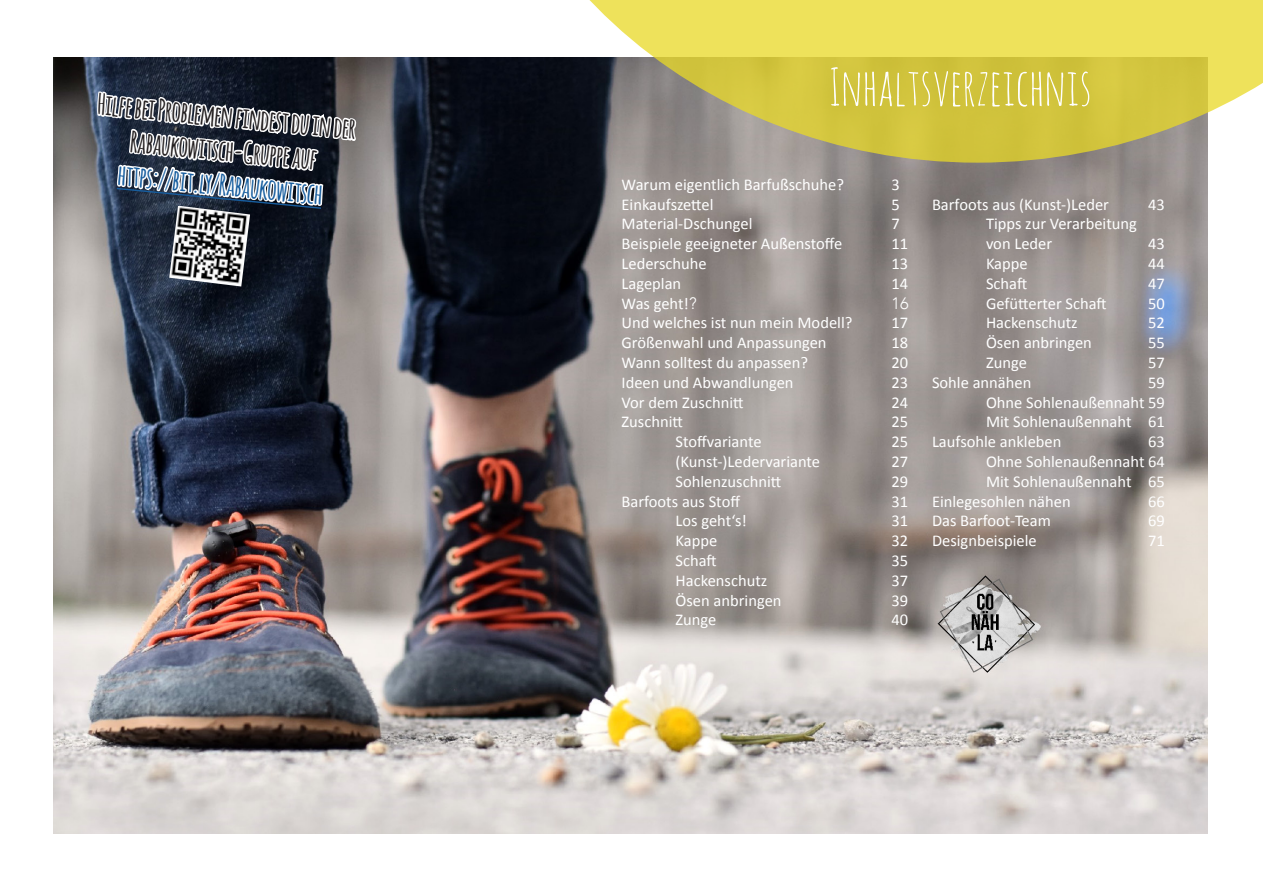
<style>
.page{position:relative;width:1263px;height:893px;background:#fff}
.page>*{position:absolute;margin:0;border:0;box-sizing:border-box;transform-origin:0 0}
.Überschriften{font:51px "Amatic SC";color:#fff}
.Ebooks_Rabaukowitsch{font:700 28.5px "Amatic";color:#231f20}
.Ebooks_Rabaukowitsch-2{font:700 28.5px "Amatic";color:#175d9e}
.Absatzformat_2{font:16.5px "Calibri";color:#fff}
.t1{font:300 16.5px "Avenir";color:#fff}
.s1{font-family:"Avenir";font-weight:300}
</style>
<div class="page">
<img style="left:54px;top:57px;width:1153px;height:777px">
<svg style="left:462px;top:0;width:801px;height:163px;background:#bcb45f"></svg>
<svg style="left:96px;top:57px;width:262px;height:425px;background:#464c58"></svg>
<img style="left:169px;top:206px;width:81px;height:80px">
<p class="Ebooks_Rabaukowitsch" style="left:100px;top:83px;width:261px;rotate:6deg">Hilfe bei Problemen findest du in der</p>
<p class="Ebooks_Rabaukowitsch" style="left:133px;top:120px;width:189px;rotate:6deg">Rabaukowitsch-Gruppe auf</p>
<p class="Ebooks_Rabaukowitsch-2" style="left:120px;top:153px;width:207px;rotate:6deg">https://bit.ly/Rabaukowitsch</p>
<p class="Überschriften" style="left:829px;top:54px;width:264px">Inhaltsverzeichnis</p>
<p class="Absatzformat_2" style="left:621px;top:173px;width:224px">Warum eigentlich Barfußschuhe?</p>
<p class="Absatzformat_2" style="left:892px;top:173px;width:10px">3</p>
<p class="Absatzformat_2" style="left:621px;top:193px;width:93px">Einkaufszettel</p>
<p class="Absatzformat_2" style="left:892px;top:193px;width:10px">5</p>
<p class="Absatzformat_2" style="left:621px;top:212px;width:132px">Material-Dschungel</p>
<p class="Absatzformat_2" style="left:892px;top:212px;width:10px">7</p>
<p class="Absatzformat_2" style="left:621px;top:232px;width:222px">Beispiele geeigneter Außenstoffe</p>
<p class="Absatzformat_2" style="left:892px;top:232px;width:18px">11</p>
<p class="Absatzformat_2" style="left:621px;top:252px;width:87px">Lederschuhe</p>
<p class="Absatzformat_2" style="left:892px;top:252px;width:18px">13</p>
<p class="Absatzformat_2" style="left:621px;top:272px;width:61px">Lageplan</p>
<p class="Absatzformat_2" style="left:892px;top:272px;width:18px">14</p>
<p class="Absatzformat_2" style="left:621px;top:292px;width:77px">Was geht!<span class="s1">?</span></p>
<p class="t1" style="left:892px;top:293px;width:19px">16</p>
<p class="Absatzformat_2" style="left:621px;top:311px;width:232px">Und welches ist nun mein Modell?</p>
<p class="Absatzformat_2" style="left:892px;top:311px;width:18px">17</p>
<p class="Absatzformat_2" style="left:621px;top:331px;width:207px">Größenwahl und Anpassungen</p>
<p class="Absatzformat_2" style="left:892px;top:331px;width:18px">18</p>
<p class="Absatzformat_2" style="left:621px;top:351px;width:188px">Wann solltest du anpassen?</p>
<p class="Absatzformat_2" style="left:892px;top:351px;width:18px">20</p>
<p class="Absatzformat_2" style="left:621px;top:371px;width:174px">Ideen und Abwandlungen</p>
<p class="Absatzformat_2" style="left:892px;top:371px;width:18px">23</p>
<p class="Absatzformat_2" style="left:621px;top:391px;width:124px">Vor dem Zuschnitt</p>
<p class="Absatzformat_2" style="left:892px;top:391px;width:18px">24</p>
<p class="Absatzformat_2" style="left:621px;top:410px;width:63px">Zuschnitt</p>
<p class="Absatzformat_2" style="left:892px;top:410px;width:18px">25</p>
<p class="Absatzformat_2" style="left:676px;top:430px;width:88px">Stoffvariante</p>
<p class="Absatzformat_2" style="left:892px;top:430px;width:18px">25</p>
<p class="Absatzformat_2" style="left:676px;top:450px;width:146px">(Kunst-)Ledervariante</p>
<p class="Absatzformat_2" style="left:892px;top:450px;width:18px">27</p>
<p class="Absatzformat_2" style="left:676px;top:470px;width:107px">Sohlenzuschnitt</p>
<p class="Absatzformat_2" style="left:892px;top:470px;width:18px">29</p>
<p class="Absatzformat_2" style="left:621px;top:490px;width:120px">Barfoots aus Stoff</p>
<p class="Absatzformat_2" style="left:892px;top:490px;width:18px">31</p>
<p class="Absatzformat_2" style="left:676px;top:509px;width:73px">Los geht‘s!</p>
<p class="Absatzformat_2" style="left:892px;top:509px;width:18px">31</p>
<p class="Absatzformat_2" style="left:676px;top:529px;width:43px">Kappe</p>
<p class="Absatzformat_2" style="left:892px;top:529px;width:18px">32</p>
<p class="Absatzformat_2" style="left:676px;top:549px;width:43px">Schaft</p>
<p class="Absatzformat_2" style="left:892px;top:549px;width:18px">35</p>
<p class="Absatzformat_2" style="left:676px;top:569px;width:93px">Hackenschutz</p>
<p class="Absatzformat_2" style="left:892px;top:569px;width:18px">37</p>
<p class="Absatzformat_2" style="left:676px;top:589px;width:107px">Ösen anbringen</p>
<p class="Absatzformat_2" style="left:892px;top:589px;width:18px">39</p>
<p class="Absatzformat_2" style="left:676px;top:608px;width:42px">Zunge</p>
<p class="Absatzformat_2" style="left:892px;top:608px;width:18px">40</p>
<p class="Absatzformat_2" style="left:932px;top:193px;width:178px">Barfoots aus (Kunst-)Leder</p>
<p class="Absatzformat_2" style="left:1148px;top:193px;width:18px">43</p>
<p class="Absatzformat_2" style="left:986px;top:212px;width:152px">Tipps zur Verarbeitung</p>
<p class="Absatzformat_2" style="left:986px;top:232px;width:68px">von Leder</p>
<p class="Absatzformat_2" style="left:1148px;top:232px;width:18px">43</p>
<p class="Absatzformat_2" style="left:986px;top:252px;width:43px">Kappe</p>
<p class="Absatzformat_2" style="left:1148px;top:252px;width:18px">44</p>
<p class="Absatzformat_2" style="left:986px;top:272px;width:43px">Schaft</p>
<p class="Absatzformat_2" style="left:1148px;top:272px;width:18px">47</p>
<p class="Absatzformat_2" style="left:986px;top:292px;width:122px">Gefütterter Schaft</p>
<p class="Absatzformat_2" style="left:1148px;top:292px;width:18px">50</p>
<p class="Absatzformat_2" style="left:986px;top:311px;width:93px">Hackenschutz</p>
<p class="Absatzformat_2" style="left:1148px;top:311px;width:18px">52</p>
<p class="Absatzformat_2" style="left:986px;top:331px;width:107px">Ösen anbringen</p>
<p class="Absatzformat_2" style="left:1148px;top:331px;width:18px">55</p>
<p class="Absatzformat_2" style="left:986px;top:351px;width:42px">Zunge</p>
<p class="Absatzformat_2" style="left:1148px;top:351px;width:18px">57</p>
<p class="Absatzformat_2" style="left:932px;top:371px;width:101px">Sohle annähen</p>
<p class="Absatzformat_2" style="left:1148px;top:371px;width:18px">59</p>
<p class="Absatzformat_2" style="left:986px;top:391px;width:180px">Ohne Sohlenaußennaht 59</p>
<p class="Absatzformat_2" style="left:986px;top:410px;width:180px">Mit Sohlenaußennaht 61</p>
<p class="Absatzformat_2" style="left:932px;top:430px;width:131px">Laufsohle ankleben</p>
<p class="Absatzformat_2" style="left:1148px;top:430px;width:18px">63</p>
<p class="Absatzformat_2" style="left:986px;top:450px;width:180px">Ohne Sohlenaußennaht 64</p>
<p class="Absatzformat_2" style="left:986px;top:470px;width:180px">Mit Sohlenaußennaht 65</p>
<p class="Absatzformat_2" style="left:932px;top:490px;width:140px">Einlegesohlen nähen</p>
<p class="Absatzformat_2" style="left:1148px;top:490px;width:18px">66</p>
<p class="Absatzformat_2" style="left:932px;top:509px;width:120px">Das Barfoot-Team</p>
<p class="Absatzformat_2" style="left:1148px;top:509px;width:18px">69</p>
<p class="Absatzformat_2" style="left:932px;top:529px;width:106px">Designbeispiele</p>
<p class="Absatzformat_2" style="left:1148px;top:529px;width:18px">71</p>
</div>
